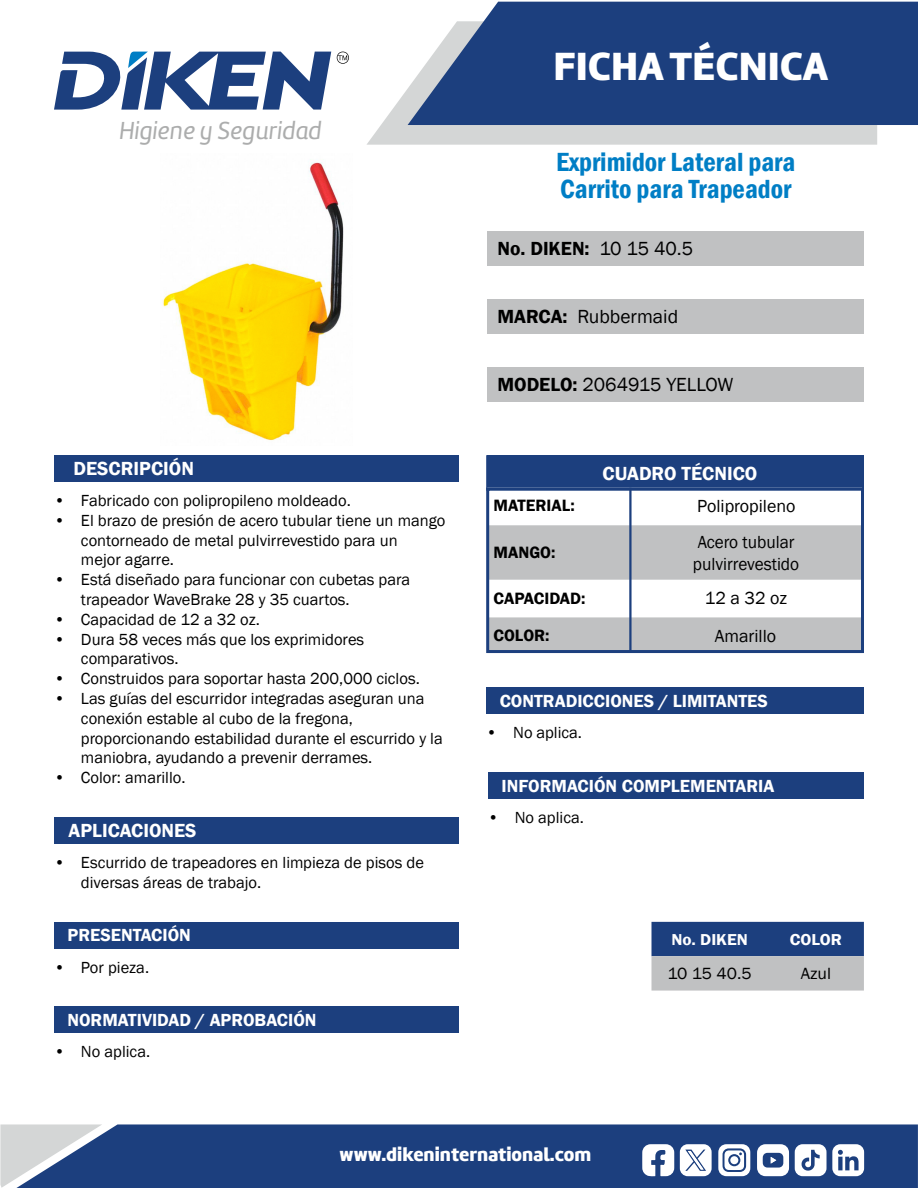
<style>
.page{position:relative;width:918px;height:1188px;background:#fff}
.page>*{position:absolute;margin:0;border:0;box-sizing:border-box;transform-origin:0 0}
.t1{font:40.8px "Amelia Basic Black";color:#fff}
.t2{font:600 condensed 27px/27px "Franklin Gothic";color:#007ec5}
.t3{font:25.5px "Amelia Basic Italic";color:#acadad}
.t4{font:600 19.5px "Franklin Gothic";color:#fff}
.t5{font:19.5px "Franklin Gothic";color:#000}
.t6{font:19.5px "Amelia Basic Black";color:#fff}
.t7{font:600 19.5px "Franklin Gothic";color:#000}
.t8{font:600 18px "Franklin Gothic";color:#fff}
.t9{font:18px "Franklin Gothic";color:#000}
.t10{font:18px/21.6px "Franklin Gothic";color:#000;scale:.96 1}
.t11{font:600 16.8px "Franklin Gothic";color:#000}
.t12{font:16.65px "Franklin Gothic";color:#000;scale:1.05 1}
.t13{font:16.5px/19.8px "Franklin Gothic";color:#000}
.t14{font:600 16.2px "Franklin Gothic";color:#fff;scale:1.05 1}
.s1{font-weight:400}
.s2{font-weight:600}
</style>
<div class="page">
<div style="left:102px;top:1124px;width:816px;height:64px;background:#1c3f7e"></div>
<svg style="left:0;top:1124px;width:102px;height:64px;background:#99a6bd"></svg>
<svg style="left:367px;top:88px;width:510px;height:57px;background:#d8dada"></svg>
<svg style="left:408px;top:2px;width:510px;height:123px;background:#315089"></svg>
<svg style="left:54px;top:51px;width:277px;height:59px"></svg>
<svg style="left:337px;top:52px;width:12px;height:12px"></svg>
<svg style="left:680px;top:1144px;width:32px;height:32px"></svg>
<svg style="left:642px;top:1144px;width:32px;height:32px"></svg>
<svg style="left:718px;top:1144px;width:32px;height:32px"></svg>
<div style="left:730px;top:1156px;width:8px;height:8px;background:#fff;border-radius:50%"></div>
<svg style="left:757px;top:1144px;width:32px;height:32px"></svg>
<svg style="left:795px;top:1144px;width:69px;height:32px"></svg>
<svg style="left:652px;top:922px;width:212px;height:69px;background:#6f81a0"></svg>
<div style="left:487px;top:456px;width:376px;height:34px;background:#1c3f7e"></div>
<div style="left:486px;top:455px;width:378px;height:36px;border:2px solid #1c3f7e"></div>
<div style="left:488px;top:231px;width:376px;height:34px;background:#c0c1c2"></div>
<div style="left:488px;top:300px;width:376px;height:34px;background:#c0c1c2"></div>
<div style="left:488px;top:367px;width:376px;height:34px;background:#c0c1c2"></div>
<svg style="left:490px;top:525px;width:370px;height:124px"></svg>
<div style="left:54px;top:455px;width:405px;height:27px;background:#1c3f7e"></div>
<div style="left:54px;top:817px;width:405px;height:27px;background:#1c3f7e"></div>
<div style="left:54px;top:922px;width:405px;height:26px;background:#1c3f7e"></div>
<div style="left:54px;top:1007px;width:405px;height:26px;background:#1c3f7e"></div>
<div style="left:486px;top:687px;width:378px;height:27px;background:#1c3f7e"></div>
<div style="left:488px;top:772px;width:376px;height:27px;background:#1c3f7e"></div>
<hr style="left:629px;top:488px;width:3px;height:164px;background:#1c3f7e">
<div style="left:486px;top:488px;width:378px;height:165px;border:3px solid #1c3f7e"></div>
<img style="left:162px;top:162px;width:182px;height:279px">
<h3 class="t3" style="left:119px;top:116px;width:204px">Higiene y Seguridad</h3>
<p class="t4" style="left:74px;top:457px;width:122px">DESCRIPCIÓN</p>
<p class="t13" style="left:54px;top:491px;width:298px">• Fabricado con polipropileno moldeado.</p>
<p class="t13" style="left:81px;top:511px;width:366px;text-indent:-27px">• El brazo de presión de acero tubular tiene un mango contorneado de metal pulvirrevestido para un<br>mejor agarre.</p>
<p class="t13" style="left:81px;top:570px;width:331px;text-indent:-27px">• Está diseñado para funcionar con cubetas para trapeador WaveBrake 28 y 35 cuartos.</p>
<p class="t13" style="left:54px;top:610px;width:208px">• Capacidad de 12 a 32 oz.</p>
<p class="t13" style="left:81px;top:630px;width:285px;text-indent:-27px">• Dura 58 veces más que los exprimidores comparativos.</p>
<p class="t13" style="left:54px;top:669px;width:367px">• Construidos para soportar hasta 200,000 ciclos.</p>
<p class="t13" style="left:81px;top:689px;width:363px;text-indent:-27px">• Las guías del escurridor integradas aseguran una conexión estable al cubo de la fregona, proporcionando estabilidad durante el escurrido y la maniobra, ayudando a prevenir derrames.</p>
<p class="t13" style="left:54px;top:768px;width:133px">• Color: amarillo.</p>
<p class="t4" style="left:69px;top:819px;width:129px">APLICACIONES</p>
<p class="t13" style="left:81px;top:853px;width:345px;text-indent:-27px">• Escurrido de trapeadores en limpieza de pisos de diversas áreas de trabajo.</p>
<p class="t8" style="left:68px;top:924px;width:125px">PRESENTACIÓN</p>
<p class="t13" style="left:54px;top:958px;width:97px">• Por pieza.</p>
<p class="t8" style="left:68px;top:1009px;width:251px">NORMATIVIDAD / APROBACIÓN</p>
<p class="t13" style="left:54px;top:1042px;width:98px">• No aplica.</p>
<h1 class="t1" style="left:553px;top:41px;width:276px">FICHA TÉCNICA</h1>
<h2 class="t2" style="left:556px;top:148px;width:241px">Exprimidor Lateral para<br>Carrito para Trapeador</h2>
<p class="t7" style="left:497px;top:237px;width:197px">No. DIKEN: <span class="s1">10 15 40.5</span></p>
<p class="t5" style="left:497px;top:305px;width:182px"><span class="s2">MARCA:</span> Rubbermaid</p>
<p class="t5" style="left:497px;top:372px;width:238px"><span class="s2">MODELO:</span> 2064915 YELLOW</p>
<p class="t4" style="left:603px;top:461px;width:156px">CUADRO TÉCNICO</p>
<p class="t11" style="left:494px;top:495px;width:83px">MATERIAL:</p>
<p class="t9" style="left:697px;top:495px;width:100px">Polipropileno</p>
<p class="t11" style="left:494px;top:543px;width:63px">MANGO:</p>
<p class="t10" style="left:693px;top:532px;width:112px">Acero tubular pulvirrevestido</p>
<p class="t11" style="left:494px;top:588px;width:94px">CAPACIDAD:</p>
<p class="t9" style="left:705px;top:587px;width:84px">12 a 32 oz</p>
<p class="t11" style="left:494px;top:625px;width:58px">COLOR:</p>
<p class="t9" style="left:715px;top:624px;width:63px">Amarillo</p>
<p class="t8" style="left:500px;top:690px;width:270px">CONTRADICCIONES / LIMITANTES</p>
<p class="t13" style="left:486px;top:723px;width:97px">• No aplica.</p>
<p class="t8" style="left:502px;top:774px;width:274px">INFORMACIÓN COMPLEMENTARIA</p>
<p class="t13" style="left:488px;top:808px;width:98px">• No aplica.</p>
<p class="t14" style="left:671px;top:929px;width:74px">No. DIKEN</p>
<p class="t14" style="left:790px;top:929px;width:51px">COLOR</p>
<p class="t12" style="left:668px;top:963px;width:82px">10 15 40.5</p>
<p class="t12" style="left:801px;top:963px;width:30px">Azul</p>
<p class="t6" style="left:340px;top:1143px;width:253px">www.dikeninternational.com</p>
</div>
